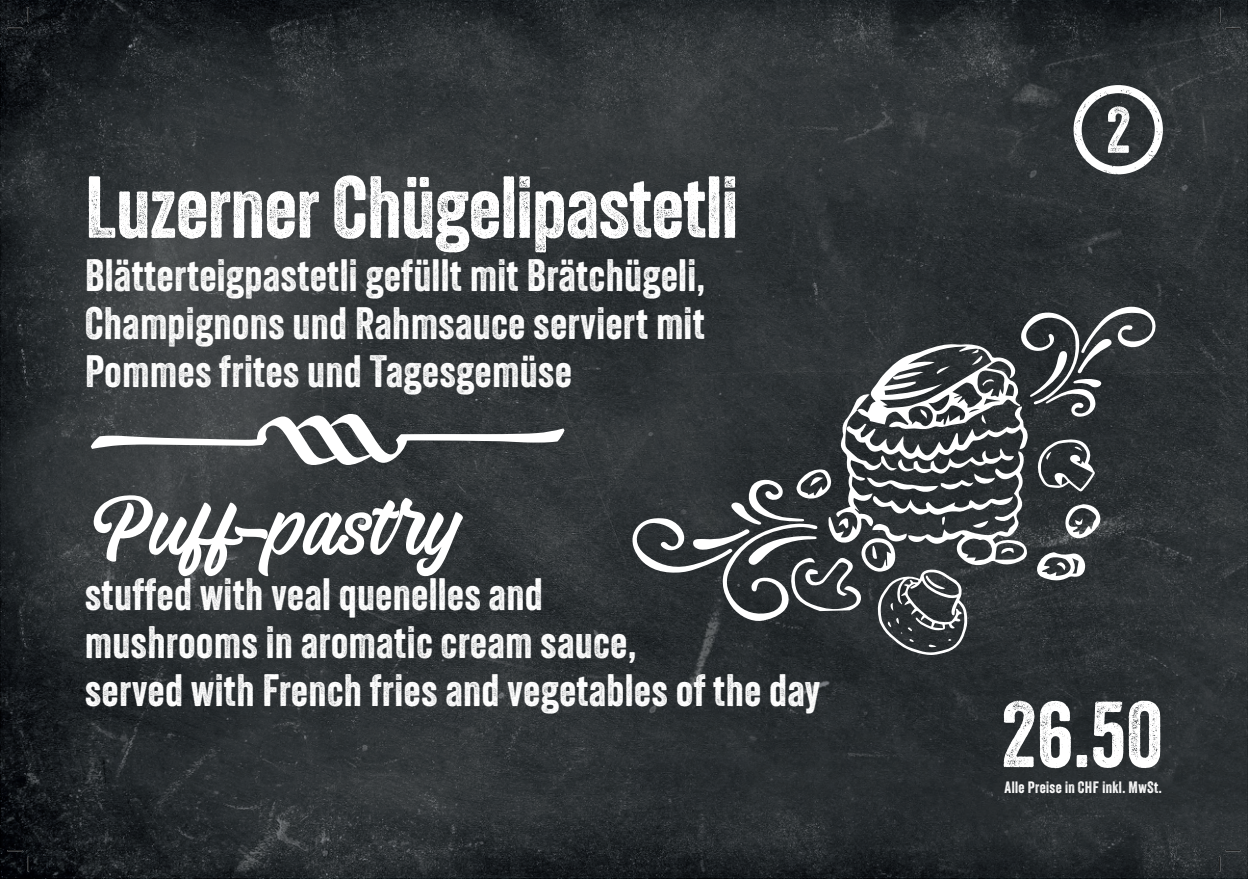
<style>
.page{position:relative;width:1248px;height:879px;background:#fff}
.page>*{position:absolute;margin:0;border:0;box-sizing:border-box;transform-origin:0 0}
.t1{font:90px "Veneer";color:#fff}
.t2{font:85px "Veneer";color:#fff}
.t3{font:85px "Blanchope";color:#fff}
.t4{font:63px "Veneer";color:#fff}
.t5{font:44px/48px "Veneer";letter-spacing:.02em;color:#fff;text-align:justify}
.t6{font:16px "Veneer";letter-spacing:.025em;color:#fff}
</style>
<div class="page">
<img style="left:0;top:0;width:1247px;height:879px">
<svg style="left:1073px;top:85px;width:89px;height:89px"></svg>
<svg style="left:91px;top:414px;width:473px;height:51px"></svg>
<svg style="left:627px;top:305px;width:532px;height:350px;background:#464a4d"></svg>
<svg style="left:7px;top:28px;width:15px;height:1px"></svg>
<svg style="left:1225px;top:28px;width:15px;height:1px"></svg>
<svg style="left:7px;top:850px;width:15px;height:1px"></svg>
<svg style="left:28px;top:7px;width:1px;height:15px"></svg>
<svg style="left:28px;top:856px;width:1px;height:15px"></svg>
<svg style="left:1218px;top:7px;width:2px;height:15px"></svg>
<svg style="left:1218px;top:850px;width:22px;height:21px"></svg>
<h2 class="t2" style="left:85px;top:156px;width:654px">Luzerner Chügelipastetli</h2>
<p class="t5" style="left:85px;top:251px;width:621px">Blätterteigpastetli gefüllt mit Brätchügeli, Champignons und Rahmsauce serviert mit Pommes frites und Tagesgemüse</p>
<h2 class="t3" style="left:85px;top:473px;width:374px">Puff-pastry</h2>
<p class="t5" style="left:85px;top:570px;width:736px;text-align:left">stuffed with veal quenelles and<br>mushrooms in aromatic cream sauce,<br>served with French fries and vegetables of the day</p>
<h3 class="t4" style="left:1105px;top:92px;width:27px">2</h3>
<h1 class="t1" style="left:1001px;top:680px;width:163px">26.50</h1>
<p class="t6" style="left:1004px;top:777px;width:159px">Alle Preise in CHF inkl. MwSt.</p>
</div>
